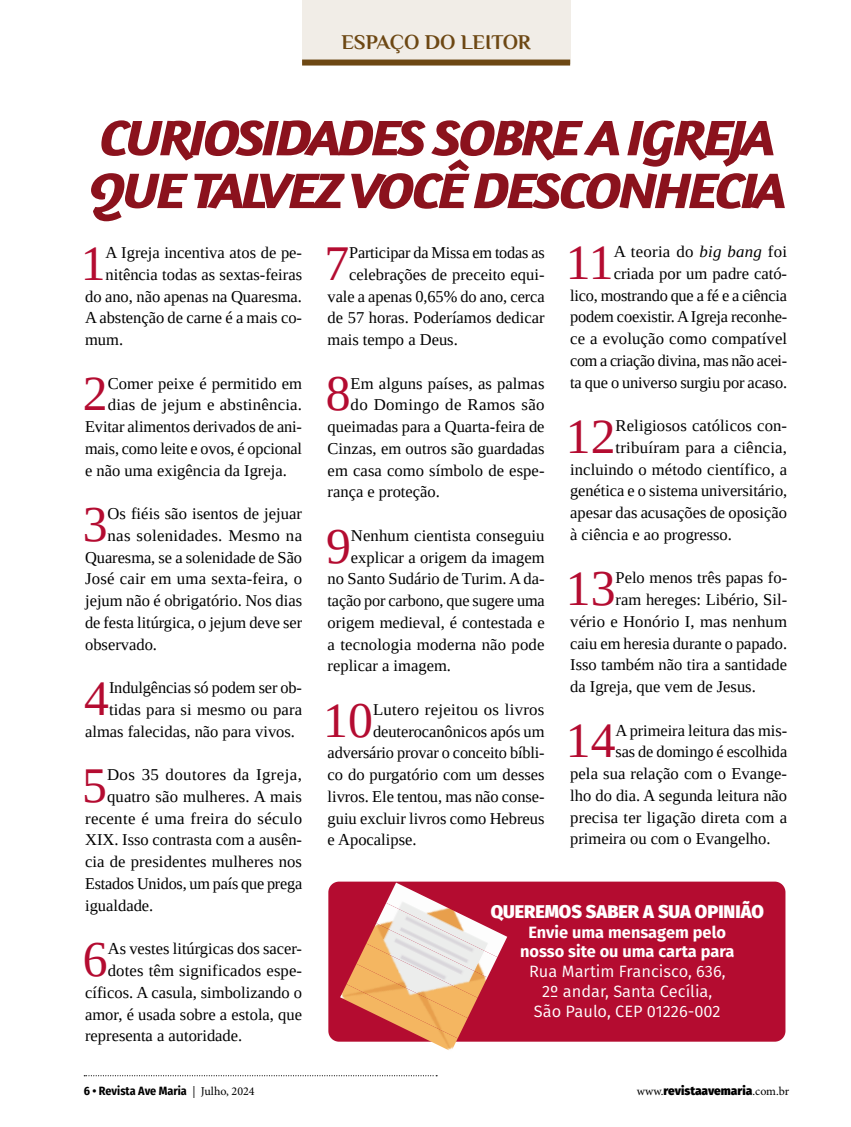
<style>
.page{position:relative;width:851px;height:1127px;background:#fff}
.page>*{position:absolute;margin:0;border:0;box-sizing:border-box;transform-origin:0 0}
.t1{font:italic 700 51.3px/52.8px "Amaranth";letter-spacing:-.06em;color:#8b121d;scale:1.11 1}
.t2{font:49.65px "Tinos";color:#b40c31}
.t3{font:700 21px "Philosopher";color:#6d4814}
.t4{font:900 18px "Fira Sans";color:#fff}
.t5{font:16.5px/21.8px "Tinos";color:#000;text-align:right}
.t6{font:16.5px "Tinos";letter-spacing:.02em;color:#000}
.t7{font:16.5px "Tinos";letter-spacing:.025em;color:#000}
.t8{font:16.35px/19.6px "Fira Sans";color:#fff;text-align:center}
.t9{font:700 16.35px/19.6px "Fira Sans";color:#fff;text-align:center}
.t10{font:700 12px "Fira Sans Condensed";color:#000}
.t11{font:900 12px "Fira Sans";color:#000}
.s1{font-style:italic}
.s2{font-family:"Minion Pro";font-weight:400}
</style>
<div class="page">
<div style="left:302px;top:0;width:268px;height:64px;background:#f1ede7"></div>
<div style="left:302px;top:60px;width:268px;height:6px;background:#6d4814"></div>
<div style="left:328px;top:881px;width:457px;height:160px;background:#b40c30;border-radius:11px"></div>
<img style="left:386px;top:882px;width:121px;height:75px">
<img style="left:376px;top:903px;width:121px;height:74px">
<img style="left:366px;top:923px;width:121px;height:75px">
<img style="left:356px;top:943px;width:121px;height:75px">
<img style="left:346px;top:964px;width:121px;height:74px">
<img style="left:340px;top:984px;width:117px;height:66px">
<svg style="left:84px;top:1075px;width:353px;height:1px"></svg>
<p class="t3" style="left:341px;top:31px;width:191px">ESPAÇO DO LEITOR</p>
<h1 class="t1" style="left:88px;top:111px;width:630px">CURIOSIDADES SOBRE A IGREJA<br>QUE TALVEZ VOCÊ DESCONHECIA</h1>
<h2 class="t2" style="left:81px;top:231px;width:26px">1</h2>
<p class="t5" style="left:106px;top:242px;width:198px">A Igreja incentiva atos de pe-</p>
<p class="t5" style="left:570px;top:241px;width:218px">A teoria do <span class="s1">big bang</span> foi criada por um padre cató-<br>lico, mostrando que a fé e a ciência podem coexistir. A Igreja reconhe&shy;ce a evolução como compatível com a criação divina, mas não acei&shy;ta que o universo surgiu por acaso.</p>
<h2 class="t2" style="left:565px;top:404px;width:51px">12</h2>
<p class="t5" style="left:615px;top:415px;width:173px">Religiosos católicos con-</p>
<h2 class="t2" style="left:565px;top:230px;width:49px">11</h2>
<h2 class="t2" style="left:324px;top:231px;width:26px">7</h2>
<p class="t5" style="left:349px;top:242px;width:197px">Participar da Missa em todas as</p>
<p class="t5" style="left:106px;top:263px;width:198px">nitência todas as sextas-feiras</p>
<p class="t5" style="left:85px;top:285px;width:218px">do ano, não apenas na Quaresma.</p>
<p class="t5" style="left:85px;top:307px;width:218px">A abstenção de carne é a mais co-</p>
<p class="t5" style="left:85px;top:329px;width:40px">mum.</p>
<h2 class="t2" style="left:83px;top:362px;width:26px">2</h2>
<p class="t5" style="left:108px;top:372px;width:196px">Comer peixe é permitido em</p>
<p class="t5" style="left:349px;top:263px;width:197px">celebrações de preceito equi-</p>
<p class="t5" style="left:327px;top:285px;width:218px">vale a apenas 0,65% do ano, cerca</p>
<p class="t5" style="left:327px;top:307px;width:218px">de 57 horas. Poderíamos dedicar</p>
<p class="t5" style="left:327px;top:329px;width:132px">mais tempo a Deus.</p>
<h2 class="t2" style="left:326px;top:362px;width:26px">8</h2>
<p class="t5" style="left:350px;top:372px;width:195px">Em alguns países, as palmas</p>
<p class="t5" style="left:108px;top:394px;width:196px">dias de jejum e abstinência.</p>
<p class="t5" style="left:85px;top:416px;width:218px">Evitar alimentos derivados de ani-</p>
<p class="t5" style="left:85px;top:437px;width:218px">mais, como leite e ovos, é opcional</p>
<p class="t5" style="left:85px;top:459px;width:203px">e não uma exigência da Igreja.</p>
<h2 class="t2" style="left:83px;top:492px;width:26px">3</h2>
<p class="t5" style="left:108px;top:503px;width:196px">Os fiéis são isentos de jejuar</p>
<p class="t6" style="left:350px;top:394px;width:195px">do Domingo de Ramos são</p>
<p class="t5" style="left:327px;top:416px;width:218px">queimadas para a Quarta-feira de</p>
<p class="t5" style="left:327px;top:437px;width:218px">Cinzas, em outros são guardadas</p>
<p class="t5" style="left:327px;top:459px;width:218px">em casa como símbolo de espe-</p>
<p class="t5" style="left:327px;top:481px;width:114px">rança e proteção.</p>
<h2 class="t2" style="left:326px;top:514px;width:26px">9</h2>
<p class="t5" style="left:351px;top:524px;width:195px">Nenhum cientista conseguiu</p>
<p class="t5" style="left:615px;top:436px;width:173px">tribuíram para a ciência,</p>
<p class="t5" style="left:570px;top:458px;width:218px">incluindo o método científico, a</p>
<p class="t5" style="left:570px;top:480px;width:218px">genética e o sistema universitário,</p>
<p class="t5" style="left:570px;top:502px;width:218px">apesar das acusações de oposição</p>
<p class="t5" style="left:570px;top:523px;width:163px">à ciência e ao progresso.</p>
<h2 class="t2" style="left:565px;top:556px;width:51px">13</h2>
<p class="t5" style="left:615px;top:567px;width:173px">Pelo menos três papas fo-</p>
<p class="t5" style="left:108px;top:524px;width:196px">nas solenidades. Mesmo na</p>
<p class="t5" style="left:85px;top:546px;width:218px">Quaresma, se a solenidade de São</p>
<p class="t5" style="left:85px;top:568px;width:218px">José cair em uma sexta-feira, o</p>
<p class="t5" style="left:85px;top:590px;width:218px">jejum não é obrigatório. Nos dias</p>
<p class="t5" style="left:85px;top:611px;width:218px">de festa litúrgica, o jejum deve ser</p>
<p class="t5" style="left:85px;top:633px;width:73px">observado.</p>
<h2 class="t2" style="left:84px;top:666px;width:26px">4</h2>
<p class="t5" style="left:109px;top:677px;width:194px">Indulgências só podem ser ob-</p>
<p class="t5" style="left:351px;top:546px;width:195px">explicar a origem da imagem</p>
<p class="t5" style="left:327px;top:568px;width:218px">no Santo Sudário de Turim. A da-</p>
<p class="t5" style="left:327px;top:590px;width:218px">tação por carbono, que sugere uma</p>
<p class="t5" style="left:327px;top:611px;width:218px">origem medieval, é contestada e</p>
<p class="t5" style="left:327px;top:633px;width:218px">a tecnologia moderna não pode</p>
<p class="t5" style="left:327px;top:655px;width:125px">replicar a imagem.</p>
<h2 class="t2" style="left:323px;top:688px;width:51px">10</h2>
<p class="t5" style="left:373px;top:698px;width:173px">Lutero rejeitou os livros</p>
<p class="t5" style="left:615px;top:589px;width:173px">ram hereges: Libério, Sil-</p>
<p class="t5" style="left:570px;top:610px;width:218px">vério e Honório I, mas nenhum</p>
<p class="t5" style="left:570px;top:632px;width:218px">caiu em heresia durante o papado.</p>
<p class="t5" style="left:570px;top:654px;width:218px">Isso também não tira a santidade</p>
<p class="t5" style="left:570px;top:676px;width:187px">da Igreja, que vem de Jesus.</p>
<h2 class="t2" style="left:565px;top:709px;width:51px">14</h2>
<p class="t5" style="left:615px;top:719px;width:173px">A primeira leitura das mis-</p>
<p class="t5" style="left:109px;top:698px;width:194px">tidas para si mesmo ou para</p>
<p class="t5" style="left:85px;top:720px;width:211px">almas falecidas, não para vivos.</p>
<h2 class="t2" style="left:82px;top:753px;width:26px">5</h2>
<p class="t7" style="left:107px;top:764px;width:196px">Dos 35 doutores da Igreja,</p>
<p class="t5" style="left:373px;top:720px;width:173px">deuterocanônicos após um</p>
<p class="t5" style="left:327px;top:742px;width:218px">adversário provar o conceito bíbli-</p>
<p class="t5" style="left:327px;top:764px;width:218px">co do purgatório com um desses</p>
<p class="t5" style="left:327px;top:785px;width:218px">livros. Ele tentou, mas não conse-</p>
<p class="t5" style="left:327px;top:807px;width:218px">guiu excluir livros como Hebreus</p>
<p class="t5" style="left:327px;top:829px;width:90px">e Apocalipse.</p>
<p class="t5" style="left:615px;top:741px;width:173px">sas de domingo é escolhida</p>
<p class="t5" style="left:570px;top:763px;width:218px">pela sua relação com o Evange-</p>
<p class="t5" style="left:570px;top:784px;width:218px">lho do dia. A segunda leitura não</p>
<p class="t5" style="left:570px;top:806px;width:218px">precisa ter ligação direta com a</p>
<p class="t5" style="left:570px;top:828px;width:202px">primeira ou com o Evangelho.</p>
<p class="t5" style="left:107px;top:785px;width:196px">quatro são mulheres. A mais</p>
<p class="t6" style="left:85px;top:807px;width:218px">recente é uma freira do século</p>
<p class="t5" style="left:85px;top:829px;width:218px">XIX. Isso contrasta com a ausên-</p>
<p class="t5" style="left:85px;top:851px;width:218px">cia de presidentes mulheres nos</p>
<p class="t5" style="left:85px;top:872px;width:218px">Estados Unidos, um país que prega</p>
<p class="t5" style="left:85px;top:894px;width:70px">igualdade.</p>
<h2 class="t2" style="left:83px;top:927px;width:26px">6</h2>
<p class="t5" style="left:108px;top:938px;width:196px">As vestes litúrgicas dos sacer-</p>
<p class="t4" style="left:490px;top:896px;width:274px">QUEREMOS SABER A SUA OPINIÃO</p>
<p class="t9" style="left:520px;top:921px;width:216px">Envie uma mensagem pelo nosso site ou uma carta para</p>
<p class="t8" style="left:529px;top:961px;width:198px">Rua Martim Francisco, 636,<br>2º andar, Santa Cecília,<br>São Paulo, CEP 01226-002</p>
<p class="t5" style="left:108px;top:959px;width:196px">dotes têm significados espe-</p>
<p class="t5" style="left:85px;top:981px;width:218px">cíficos. A casula, simbolizando o</p>
<p class="t5" style="left:85px;top:1003px;width:218px">amor, é usada sobre a estola, que</p>
<p class="t5" style="left:85px;top:1025px;width:159px">representa a autoridade.</p>
<p class="t10" style="left:84px;top:1081px;width:172px">6 • Revista Ave Maria <span class="s2">| Julho, 2024</span></p>
<p class="t11" style="left:636px;top:1080px;width:154px"><span class="s2">www.</span>revistaavemaria<span class="s2">.com.br</span></p>
</div>
